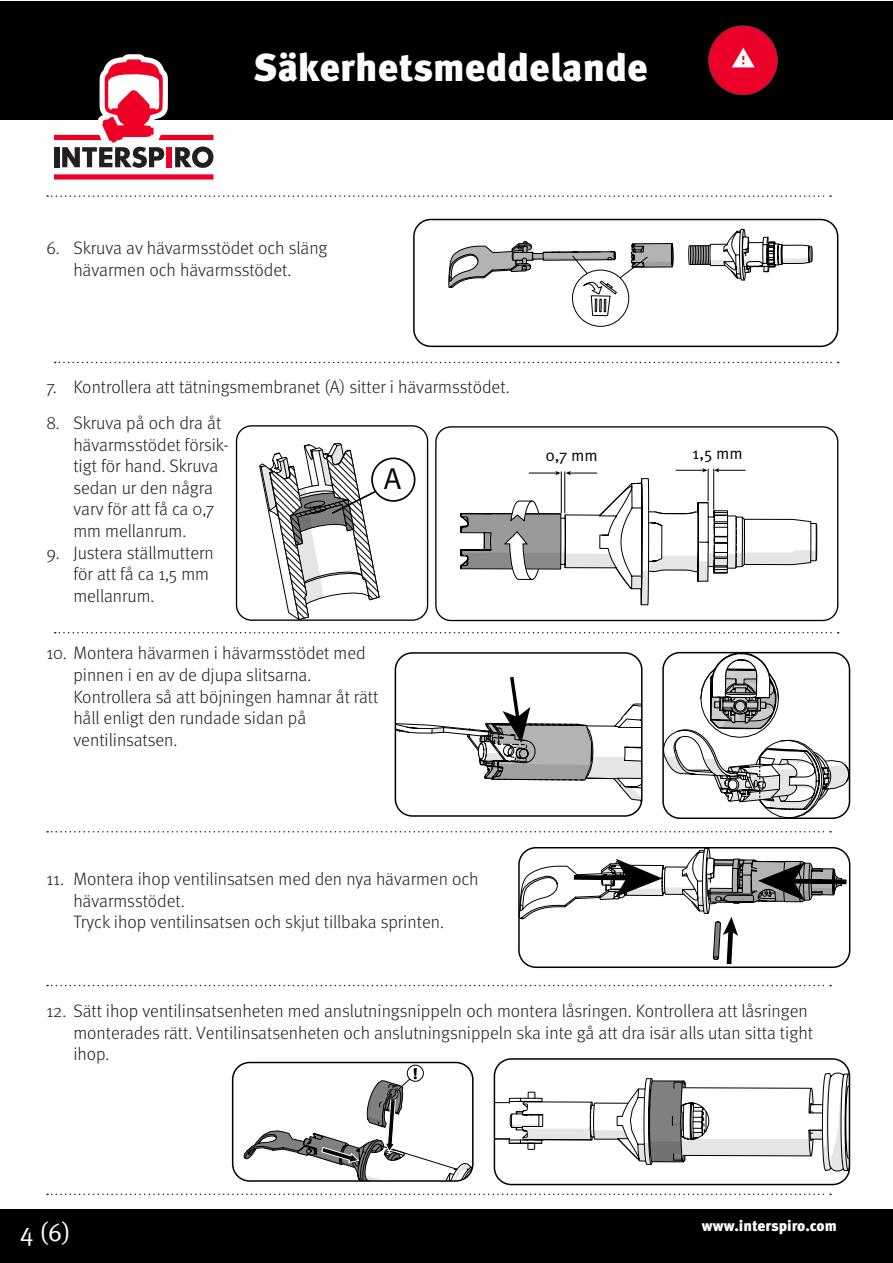
<style>
.page{position:relative;width:893px;height:1263px;background:#fff}
.page>*{position:absolute;margin:0;border:0;box-sizing:border-box;transform-origin:0 0}
.t1{font:900 39px "Meta Pro";color:#fff}
.t2{font:30.15px "Meta Pro Norm";color:#000}
.t3{font:25.5px "Meta Pro Norm";color:#fff}
.t4{font:300 18px/21.6px "Meta Pro";color:#231f20}
.t5{font:16.5px "Meta Pro Norm";color:#000}
.t6{font:900 15.45px "Meta Pro";color:#000}
.t7{font:900 15px "Meta Pro";color:#fff}
</style>
<div class="page">
<div style="left:0;top:1px;width:893px;height:118px;background:#000"></div>
<svg style="left:54px;top:54px;width:159px;height:126px"></svg>
<div style="left:0;top:1209px;width:893px;height:54px;background:#000"></div>
<img style="left:708px;top:25px;width:70px;height:70px">
<svg style="left:521px;top:848px;width:329px;height:119px"></svg>
<div style="left:518px;top:847px;width:332px;height:121px;border:2px solid #000;border-radius:17px"></div>
<svg style="left:395px;top:653px;width:247px;height:161px"></svg>
<div style="left:395px;top:652px;width:247px;height:165px;border:2px solid #000;border-radius:17px"></div>
<svg style="left:665px;top:653px;width:184px;height:165px"></svg>
<div style="left:662px;top:652px;width:188px;height:167px;border:2px solid #000;border-radius:17px"></div>
<svg style="left:497px;top:1072px;width:350px;height:100px"></svg>
<div style="left:494px;top:1058px;width:356px;height:127px;border:2px solid #000;border-radius:17px"></div>
<svg style="left:243px;top:1077px;width:228px;height:102px"></svg>
<div style="left:407px;top:1065px;width:17px;height:16px;border:1px solid #000;border-radius:50%"></div>
<div style="left:232px;top:1062px;width:242px;height:120px;border:2px solid #000;border-radius:17px"></div>
<svg style="left:47px;top:195px;width:784px;height:2px"></svg>
<svg style="left:47px;top:831px;width:784px;height:1px"></svg>
<svg style="left:47px;top:985px;width:784px;height:1px"></svg>
<svg style="left:47px;top:1193px;width:784px;height:2px"></svg>
<svg style="left:448px;top:229px;width:365px;height:98px"></svg>
<div style="left:413px;top:219px;width:425px;height:128px;border:2px solid #000;border-radius:17px"></div>
<svg style="left:55px;top:362px;width:784px;height:1px"></svg>
<svg style="left:55px;top:632px;width:784px;height:1px"></svg>
<div style="left:371px;top:457px;width:44px;height:45px;border:2px solid #000;border-radius:50%"></div>
<svg style="left:259px;top:443px;width:121px;height:176px"></svg>
<div style="left:236px;top:425px;width:192px;height:196px;border:1px solid #000;border-radius:15px"></div>
<svg style="left:460px;top:468px;width:357px;height:138px"></svg>
<div style="left:435px;top:426px;width:403px;height:195px;border:1px solid #000;border-radius:15px"></div>
<h1 class="t1" style="left:253px;top:36px;width:396px">Säkerhetsmeddelande</h1>
<p class="t4" style="left:46px;top:236px;width:283px;text-align:center">6. Skruva av hävarmsstödet och släng hävarmen och hävarmsstödet.</p>
<p class="t4" style="left:46px;top:375px;width:465px">7. Kontrollera att tätningsmembranet (A) sitter i hävarmsstödet.</p>
<p class="t4" style="left:73px;top:411px;width:157px;text-indent:-27px">8. Skruva på och dra åt hävarmsstödet försik&shy;tigt för hand. Skruva sedan ur den några varv för att få ca 0,7 mm mellanrum.</p>
<p class="t4" style="left:73px;top:541px;width:142px;text-indent:-27px">9. Justera ställmuttern för att få ca 1,5 mm mellanrum.</p>
<p class="t2" style="left:384px;top:456px;width:19px">A</p>
<p class="t4" style="left:73px;top:641px;width:307px;text-indent:-27px">10. Montera hävarmen i hävarmsstödet med pinnen i en av de djupa slitsarna.<br>Kontrollera så att böjningen hamnar åt rätt håll enligt den rundade sidan på ventilinsatsen.</p>
<p class="t5" style="left:545px;top:443px;width:54px">0,7 mm</p>
<p class="t5" style="left:692px;top:440px;width:52px">1,5 mm</p>
<p class="t4" style="left:73px;top:867px;width:407px;text-indent:-27px">11. Montera ihop ventilinsatsen med den nya hävarmen och hävarmsstödet.<br>Tryck ihop ventilinsatsen och skjut tillbaka sprinten.</p>
<p class="t4" style="left:73px;top:999px;width:741px;text-indent:-27px">12. Sätt ihop ventilinsatsenheten med anslutningsnippeln och montera låsringen. Kontrollera att låsringen monterades rätt. Ventilinsatsenheten och anslutningsnippeln ska inte gå att dra isär alls utan sitta tight ihop.</p>
<p class="t3" style="left:20px;top:1213px;width:53px">4 (6)</p>
<p class="t6" style="left:413px;top:1061px;width:7px">!</p>
<p class="t7" style="left:702px;top:1213px;width:137px">www.interspiro.com</p>
</div>
